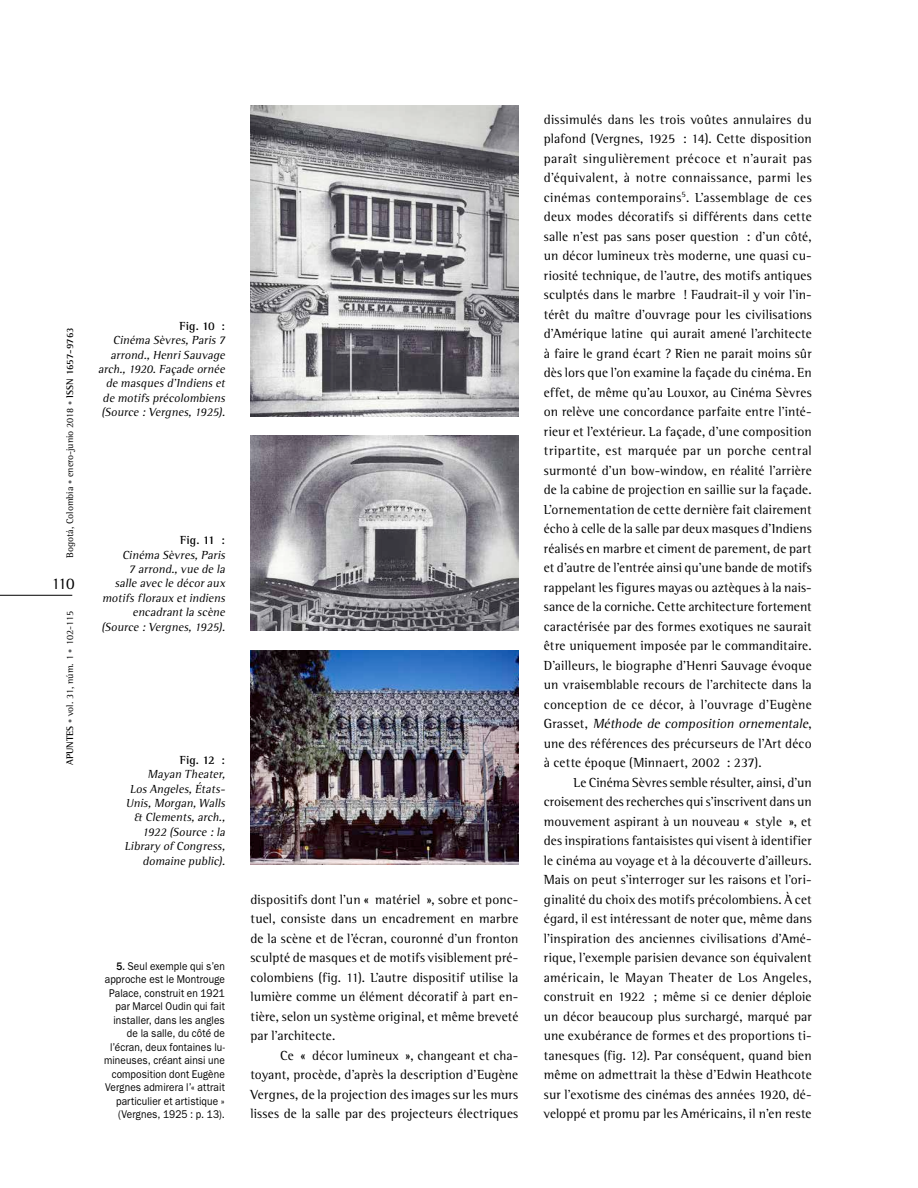
<style>
.page{position:relative;width:918px;height:1188px;background:#fff}
.page>*{position:absolute;margin:0;border:0;box-sizing:border-box;transform-origin:0 0}
.t1{font:16.5px "Agfa Rotis Semi Serif";color:#000}
.Body_Text{font:13.5px/19.5px "Agfa Rotis Semi Serif";letter-spacing:.01em;color:#000;text-align:justify}
.Body_Inicio{font:13.5px/19.5px "Agfa Rotis Semi Serif";letter-spacing:.01em;color:#000;text-align:justify}
.Pie_de_Foto_Texto{font:italic 12px/14.4px "Agfa Rotis Semi Serif";letter-spacing:.025em;color:#000;text-align:right}
.Pie_de_Foto_Subtítul{font:700 12px "Agfa Rotis Semi Serif";color:#000}
.Pie_de_Página{font:11.25px/13.5px "ITC Franklin Gothic Std";letter-spacing:.01em;color:#000;text-align:right;scale:.9 1}
.t2{font:9.75px "Agfa Rotis Semi Serif";color:#000}
.s1{font-size:8.25px;color:#636466}
.s2{font-weight:700}
.s3{font-weight:500}
.s4{font-style:italic}
</style>
<div class="page">
<hr style="left:0;top:595px;width:72px;height:1px;background:#000">
<img style="left:250px;top:105px;width:268px;height:311px">
<img style="left:250px;top:436px;width:268px;height:195px">
<img style="left:250px;top:650px;width:268px;height:215px">
<p class="t2" style="left:64px;top:558px;width:232px;rotate:-90deg">Bogotá, Colombia <span class="s1">•</span> enero-junio 2018 <span class="s1">•</span> <span class="s2">ISSN 1657-9763</span></p>
<p class="t1" style="left:52px;top:574px;width:24px">110</p>
<p class="t2" style="left:64px;top:765px;width:155px;rotate:-90deg"><span class="s2">APUNTES</span> <span class="s1">•</span> vol. 31, núm. 1 <span class="s1">•</span> 102-115</p>
<p class="Pie_de_Foto_Subtítul" style="left:180px;top:319px;width:47px">Fig. 10 :</p>
<p class="Pie_de_Foto_Texto" style="left:98px;top:333px;width:131px">Cinéma Sèvres,Paris7 arrond.,HenriSauvage arch.,1920.Façade ornée de masquesd’Indienset de motifsprécolombiens (Source :Vergnes,1925).</p>
<p class="Pie_de_Foto_Subtítul" style="left:180px;top:533px;width:46px">Fig. 11 :</p>
<p class="Pie_de_Foto_Texto" style="left:102px;top:547px;width:127px">Cinéma Sèvres,Paris<br>7 arrond.,vue de la salle avec le décoraux motifsfloraux etindiens encadrantla scène (Source :Vergnes,1925).</p>
<p class="Pie_de_Foto_Subtítul" style="left:180px;top:753px;width:47px">Fig. 12 :</p>
<p class="Pie_de_Foto_Texto" style="left:125px;top:767px;width:104px">Mayan Theater,<br>LosAngeles,États-<br>Unis,Morgan,Walls &amp; Clements,arch.,<br>1922 (Source :la<br>Library of Congress, domaine public).</p>
<p class="Pie_de_Página" style="left:104px;top:959px;width:136px"><span class="s3">5.</span> Seul exemple qui s’en approche est le Montrouge<br>Palace, construit en 1921 par Marcel Oudin qui fait installer, dans les angles de la salle, du côté de l’écran, deux fontaines lu&shy;mineuses, créant ainsi une composition dont Eugène<br>Vergnes admirera l’« attrait particulier et artistique » (Vergnes, 1925 : p. 13).</p>
<p class="Body_Inicio" style="left:250px;top:889px;width:269px">dispositifs dont l’un « matériel », sobre et ponc&shy;tuel, consiste dans un encadrement en marbre de la scène et de l’écran, couronné d’un fronton sculpté de masques et de motifs visiblement pré&shy;colombiens (fig. 11). L’autre dispositif utilise la lumière comme un élément décoratif à part en&shy;tière, selon un système original, et même breveté par l’architecte.</p>
<p class="Body_Text" style="left:250px;top:1045px;width:269px;text-indent:30px">Ce « décor lumineux », changeant et cha&shy;toyant, procède, d’après la description d’Eugène Vergnes, de la projection des images sur les murs lisses de la salle par des projecteurs électriques</p>
<p class="Body_Text" style="left:544px;top:109px;width:269px">dissimulés dans les trois voûtes annulaires du plafond (Vergnes, 1925 : 14). Cette disposition paraît singulièrement précoce et n’aurait pas d’équivalent, à notre connaissance, parmi les cinémas contemporains<sup>5</sup>. L’assemblage de ces deux modes décoratifs si différents dans cette salle n’est pas sans poser question : d’un côté, un décor lumineux très moderne, une quasi cu&shy;riosité technique, de l’autre, des motifs antiques sculptés dans le marbre ! Faudrait-il y voir l’in&shy;térêt du maître d’ouvrage pour les civilisations d’Amérique latine qui aurait amené l’architecte à faire le grand écart ? Rien ne parait moins sûr dès lors que l’on examine la façade du cinéma. En effet, de même qu’au Louxor, au Cinéma Sèvres on relève une concordance parfaite entre l’inté&shy;rieur et l’extérieur. La façade, d’une composition tripartite, est marquée par un porche central surmonté d’un bow-window, en réalité l’arrière de la cabine de projection en saillie sur la façade.<br>L’ornementation de cette dernière fait clairement écho à celle de la salle par deux masques d’Indiens réalisés en marbre et ciment de parement, de part et d’autre de l’entrée ainsi qu’une bande de motifs rappelant les figures mayas ou aztèques à la nais&shy;sance de la corniche. Cette architecture fortement caractérisée par des formes exotiques ne saurait être uniquement imposée par le commanditaire.<br>D’ailleurs, le biographe d’Henri Sauvage évoque un vraisemblable recours de l’architecte dans la conception de ce décor, à l’ouvrage d’Eugène G r a s s e t , <span class="s4">Méthode de composition ornementale</span>, une des références des précurseurs de l’Art déco à cette époque (Minnaert, 2002 : 237).</p>
<p class="Body_Text" style="left:544px;top:772px;width:269px;text-indent:30px">Le Cinéma Sèvres semble résulter, ainsi, d’un croisement des recherches qui s’inscrivent dans un mouvement aspirant à un nouveau « style », et des inspirations fantaisistes qui visent à identifier le cinéma au voyage et à la découverte d’ailleurs.<br>Mais on peut s’interroger sur les raisons et l’ori&shy;ginalité du choix des motifs précolombiens. À cet égard, il est intéressant de noter que, même dans l’inspiration des anciennes civilisations d’Amé&shy;rique, l’exemple parisien devance son équivalent américain, le Mayan Theater de Los Angeles, construit en 1922 ; même si ce denier déploie un décor beaucoup plus surchargé, marqué par une exubérance de formes et des proportions ti&shy;tanesques (fig. 12). Par conséquent, quand bien même on admettrait la thèse d’Edwin Heathcote sur l’exotisme des cinémas des années 1920, dé&shy;veloppé et promu par les Américains, il n’en reste</p>
</div>
